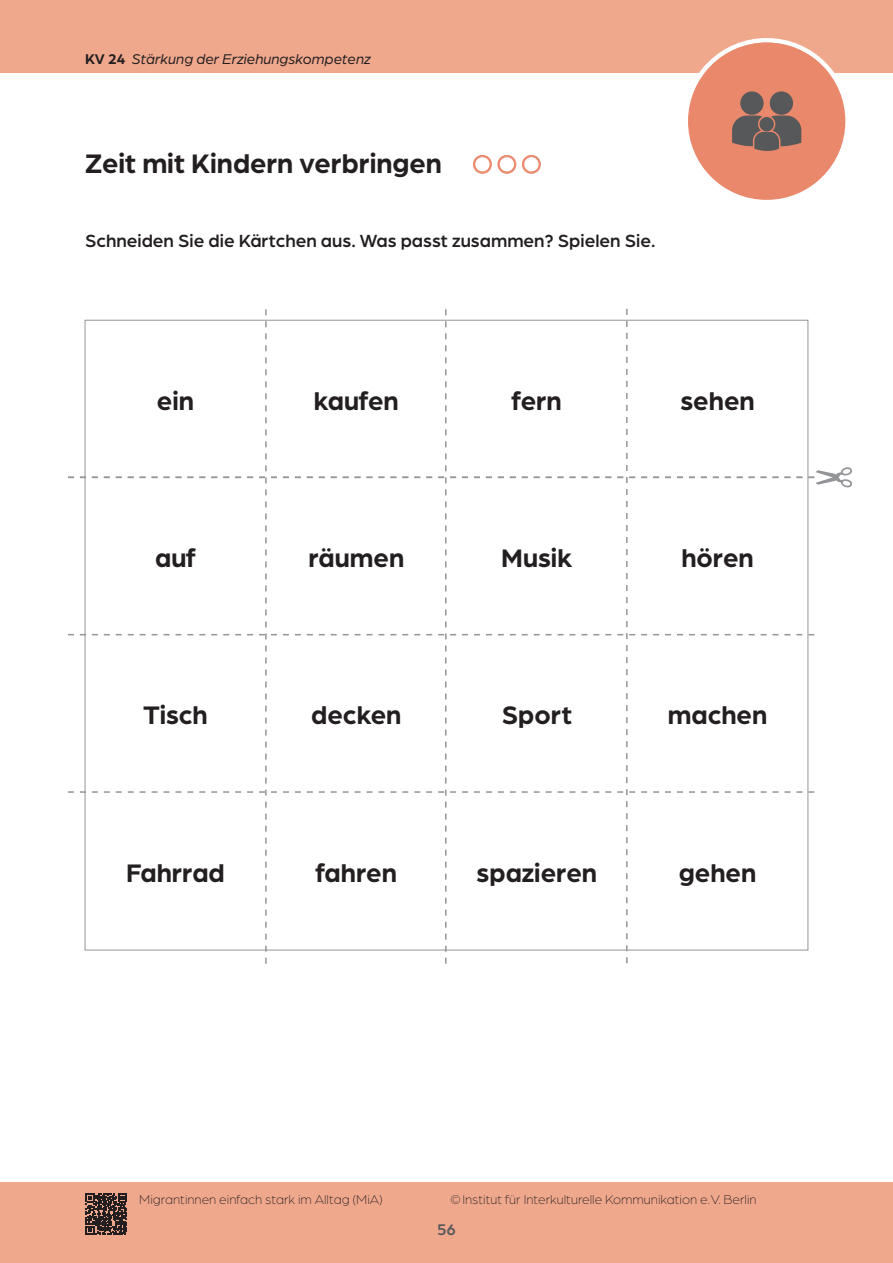
<style>
.page{position:relative;width:893px;height:1263px;background:#fff}
.page>*{position:absolute;margin:0;border:0;box-sizing:border-box;transform-origin:0 0}
.Stundentitel{font:700 28.5px "Arboria";color:#231f20}
.Überschrift_Stundent{font:700 27px "Arboria";color:#231f20}
.AB_Arbeitsanweisung{font:500 18.75px "Arboria";color:#231f20}
.t1{font:500 16.5px "Arboria";color:#57585a}
.Themenfeld_Kopfzeile{font:italic 15px "Arboria";color:#231f20}
.t2{font:300 13.5px "Arboria";color:#231f20}
.s1{font-weight:700;font-style:normal}
.s2{color:#ea886b}
</style>
<div class="page">
<div style="left:0;top:1182px;width:893px;height:81px;background:#f0a88d"></div>
<div style="left:0;top:0;width:893px;height:72px;background:#f0a88d"></div>
<div style="left:683px;top:38px;width:167px;height:166px;border:4px solid #fff;border-radius:50%"></div>
<svg style="left:86px;top:1193px;width:41px;height:41px"></svg>
<div style="left:688px;top:43px;width:157px;height:157px;background:#ea886b;border-radius:50%"></div>
<svg style="left:732px;top:91px;width:69px;height:60px"></svg>
<svg style="left:68px;top:309px;width:784px;height:655px"></svg>
<p class="Themenfeld_Kopfzeile" style="left:85px;top:49px;width:287px"><span class="s1">KV 24</span> Stärkung der Erziehungskompetenz</p>
<p class="Stundentitel" style="left:85px;top:144px;width:460px">Zeit mit Kindern verbringen <span class="s2">○○○</span></p>
<p class="AB_Arbeitsanweisung" style="left:85px;top:228px;width:572px">Schneiden Sie die Kärtchen aus. Was passt zusammen? Spielen Sie.</p>
<p class="Überschrift_Stundent" style="left:157px;top:382px;width:39px">ein</p>
<p class="Überschrift_Stundent" style="left:314px;top:382px;width:86px">kaufen</p>
<p class="Überschrift_Stundent" style="left:512px;top:382px;width:51px">fern</p>
<p class="Überschrift_Stundent" style="left:680px;top:382px;width:76px">sehen</p>
<p class="Überschrift_Stundent" style="left:155px;top:539px;width:42px">auf</p>
<p class="Überschrift_Stundent" style="left:308px;top:539px;width:97px">räumen</p>
<p class="Überschrift_Stundent" style="left:501px;top:539px;width:73px">Musik</p>
<p class="Überschrift_Stundent" style="left:681px;top:539px;width:74px">hören</p>
<p class="Überschrift_Stundent" style="left:143px;top:697px;width:66px">Tisch</p>
<p class="Überschrift_Stundent" style="left:311px;top:697px;width:92px">decken</p>
<p class="Überschrift_Stundent" style="left:502px;top:697px;width:72px">Sport</p>
<p class="Überschrift_Stundent" style="left:668px;top:697px;width:101px">machen</p>
<p class="Überschrift_Stundent" style="left:126px;top:854px;width:100px">Fahrrad</p>
<p class="Überschrift_Stundent" style="left:316px;top:854px;width:83px">fahren</p>
<p class="Überschrift_Stundent" style="left:477px;top:854px;width:122px">spazieren</p>
<p class="Überschrift_Stundent" style="left:679px;top:854px;width:79px">gehen</p>
<p class="t2" style="left:139px;top:1191px;width:245px">Migrantinnen einfach stark im Alltag (MiA)</p>
<p class="t2" style="left:450px;top:1191px;width:308px">©Institut für Interkulturelle Kommunikation e.V. Berlin</p>
<p class="t1" style="left:437px;top:1219px;width:20px">56</p>
</div>
